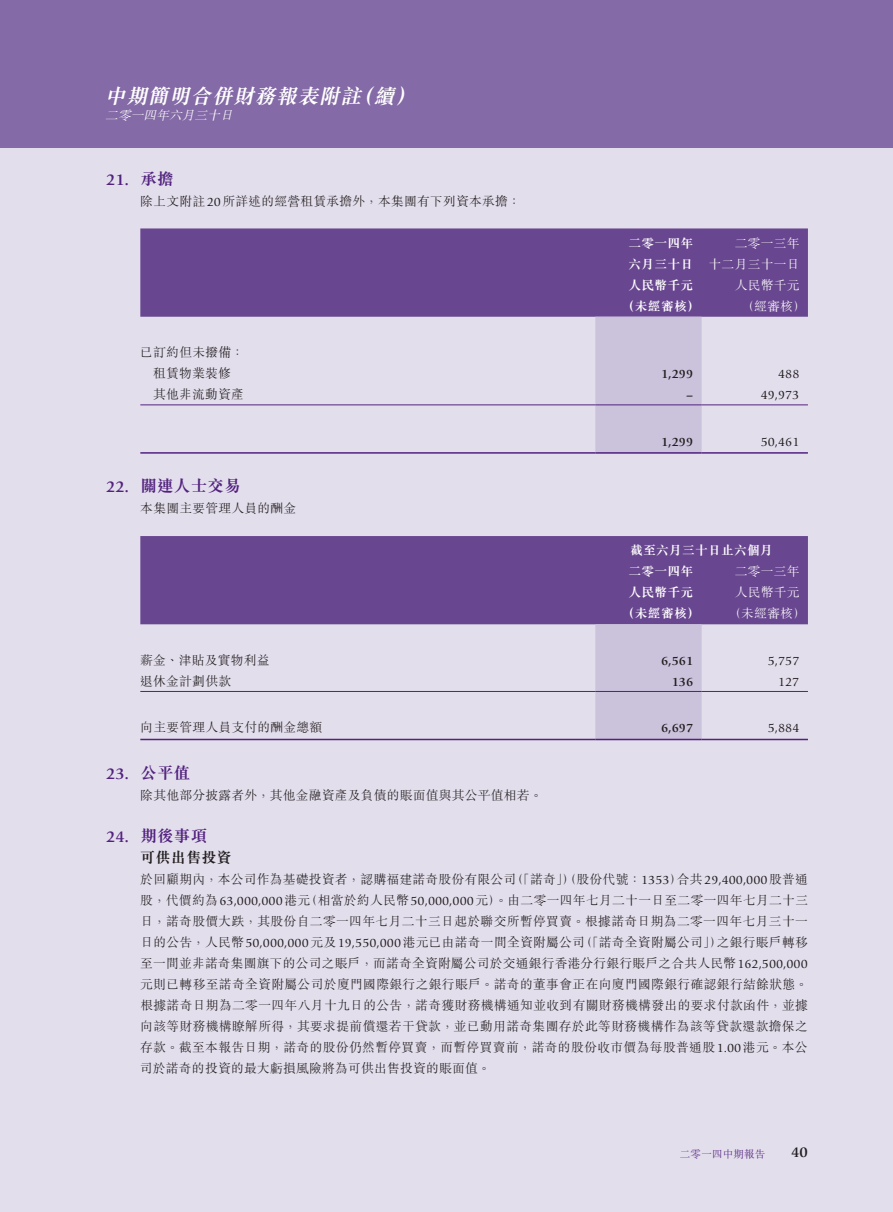
<style>
.page{position:relative;width:893px;height:1212px;background:#fff}
.page>*{position:absolute;margin:0;border:0;box-sizing:border-box;transform-origin:0 0}
.t1{font:italic 700 21px "M Sung HK";color:#fff}
.t2{font:700 16.5px "M Sung HK";letter-spacing:.02em;color:#52227f}
.t3{font:700 16.5px "Giovanni Std";color:#52227f}
.t4{font:700 15px "M Sung HK";letter-spacing:.02em;color:#231f20}
.t5{font:700 15px "Giovanni Std";color:#231f20}
.t6{font:300 12.75px/21px "M Sung HK";letter-spacing:.025em;color:#231f20}
.t7{font:12.75px "Giovanni Std";color:#231f20}
.t8{font:700 12.75px "M Sung HK";letter-spacing:.02em;color:#fff}
.t9{font:300 12.75px "M Sung HK";letter-spacing:.02em;color:#fff}
.t10{font:700 12.75px "Giovanni Std";color:#231f20}
.t11{font:italic 300 12.75px "M Sung HK";color:#fff}
.t12{font:300 10.5px "M Sung HK";letter-spacing:.02em;color:#52227f}
.s1{font-family:"Giovanni Std";font-weight:400}
.s2{font-family:"M Sung HK";font-weight:300}
</style>
<div class="page">
<div style="left:0;top:0;width:893px;height:170px;background:#846aa6"></div>
<div style="left:0;top:149px;width:893px;height:1063px;background:#e3deec"></div>
<div style="left:140px;top:228px;width:668px;height:89px;background:#694790"></div>
<div style="left:595px;top:317px;width:107px;height:135px;background:#cbc2dc"></div>
<hr style="left:140px;top:404px;width:455px;height:1px;background:#52227f">
<hr style="left:595px;top:404px;width:107px;height:1px;background:#52227f">
<hr style="left:702px;top:404px;width:106px;height:1px;background:#52227f">
<hr style="left:140px;top:452px;width:455px;height:2px;background:#52227f">
<hr style="left:595px;top:452px;width:107px;height:2px;background:#52227f">
<hr style="left:702px;top:452px;width:106px;height:2px;background:#52227f">
<div style="left:140px;top:536px;width:668px;height:88px;background:#694790"></div>
<div style="left:595px;top:624px;width:107px;height:115px;background:#cbc2dc"></div>
<hr style="left:140px;top:691px;width:455px;height:1px;background:#52227f">
<hr style="left:595px;top:691px;width:107px;height:1px;background:#52227f">
<hr style="left:702px;top:691px;width:106px;height:1px;background:#52227f">
<hr style="left:140px;top:739px;width:455px;height:1px;background:#52227f">
<hr style="left:595px;top:739px;width:107px;height:1px;background:#52227f">
<hr style="left:702px;top:739px;width:106px;height:1px;background:#52227f">
<h1 class="t1" style="left:352px;top:86px;width:27px">（</h1>
<h1 class="t1" style="left:394px;top:86px;width:27px">(</h1>
<h1 class="t1" style="left:105px;top:86px;width:296px">中期簡明合併財務報表附註續</h1>
<p class="t11" style="left:105px;top:107px;width:132px">二零一四年六月三十日</p>
<p class="t3" style="left:106px;top:170px;width:24px">21.</p>
<p class="t2" style="left:140px;top:170px;width:35px">承擔</p>
<p class="t6" style="left:140px;top:190px;width:382px">除上文附註<span class="s1">20</span>所詳述的經營租賃承擔外，本集團有下列資本承擔：</p>
<p class="t6" style="left:140px;top:341px;width:105px">已訂約但未撥備：</p>
<p class="t6" style="left:153px;top:362px;width:79px">租賃物業裝修</p>
<p class="t6" style="left:153px;top:383px;width:92px">其他非流動資產</p>
<p class="t8" style="left:628px;top:237px;width:66px">二零一四年</p>
<p class="t9" style="left:735px;top:234px;width:66px">二零一三年</p>
<p class="t8" style="left:628px;top:258px;width:66px">六月三十日</p>
<p class="t9" style="left:709px;top:255px;width:92px">十二月三十一日</p>
<p class="t8" style="left:628px;top:279px;width:66px">人民幣千元</p>
<p class="t9" style="left:735px;top:276px;width:66px">人民幣千元</p>
<p class="t8" style="left:622px;top:300px;width:79px">（未經審核）</p>
<p class="t9" style="left:741px;top:297px;width:66px">（經審核(</p>
<p class="t10" style="left:661px;top:366px;width:33px">1,299</p>
<p class="t10" style="left:686px;top:387px;width:9px">–</p>
<p class="t7" style="left:778px;top:367px;width:23px">488</p>
<p class="t7" style="left:761px;top:388px;width:40px">49,973</p>
<p class="t3" style="left:106px;top:477px;width:24px">22.</p>
<p class="t2" style="left:140px;top:478px;width:102px">關連人士交易</p>
<p class="t6" style="left:140px;top:497px;width:157px">本集團主要管理人員的酬金</p>
<p class="t6" style="left:140px;top:649px;width:131px">薪金、津貼及實物利益</p>
<p class="t6" style="left:140px;top:670px;width:92px">退休金計劃供款</p>
<p class="t10" style="left:661px;top:434px;width:33px">1,299</p>
<p class="t7" style="left:761px;top:434px;width:40px">50,461</p>
<p class="t8" style="left:630px;top:544px;width:144px">截至六月三十日止六個月</p>
<p class="t9" style="left:735px;top:563px;width:66px">二零一三年</p>
<p class="t8" style="left:628px;top:565px;width:66px">二零一四年</p>
<p class="t8" style="left:628px;top:586px;width:66px">人民幣千元</p>
<p class="t9" style="left:735px;top:584px;width:66px">人民幣千元</p>
<p class="t8" style="left:622px;top:607px;width:79px">（未經審核）</p>
<p class="t9" style="left:728px;top:605px;width:79px">（未經審核(</p>
<p class="t10" style="left:661px;top:653px;width:33px">6,561</p>
<p class="t7" style="left:768px;top:653px;width:33px">5,757</p>
<p class="t10" style="left:672px;top:674px;width:23px">136</p>
<p class="t7" style="left:778px;top:674px;width:23px">127</p>
<p class="t3" style="left:106px;top:764px;width:24px">23.</p>
<p class="t3" style="left:106px;top:827px;width:24px">24.</p>
<p class="t6" style="left:140px;top:716px;width:183px">向主要管理人員支付的酬金總額</p>
<p class="t2" style="left:140px;top:765px;width:52px">公平值</p>
<p class="t6" style="left:140px;top:784px;width:404px">除其他部分披露者外，其他金融資產及負債的賬面值與其公平值相若。</p>
<p class="t2" style="left:140px;top:828px;width:68px">期後事項</p>
<p class="t4" style="left:140px;top:850px;width:93px">可供出售投資</p>
<p class="t10" style="left:661px;top:721px;width:33px">6,697</p>
<p class="t7" style="left:768px;top:721px;width:33px">5,884</p>
<p class="t6" style="left:305px;top:868px;width:505px;text-indent:-165px">於回顧期內，本公司作為基礎投資者，認購福建諾奇股份有限公司<br>（相當於約人民幣<span class="s1">50,000,000</span>元）。由二零一四年七月二十一日至二零一四年七月二十三</p>
<p class="t6" style="left:511px;top:868px;width:173px">（「諾奇」）（股份代號：<span class="s1">1353</span>）</p>
<p class="t7" style="left:677px;top:873px;width:133px"><span class="s2">合共</span>29,400,000<span class="s2">股普通</span></p>
<p class="t7" style="left:140px;top:894px;width:171px"><span class="s2">股，代價約為</span>63,000,000<span class="s2">港元</span></p>
<p class="t6" style="left:140px;top:910px;width:669px;text-align:right">日，諾奇股價大跌，其股份自二零一四年七月二十三日起於聯交所暫停買賣。根據諾奇日期為二零一四年七月三十一之銀行賬戶轉移</p>
<p class="t6" style="left:140px;top:931px;width:669px">日的公告，人民幣<span class="s1">50,000,000</span>元及<span class="s1">19,550,000</span>港元已由諾奇一間全資附屬公司<br>至一間並非諾奇集團旗下的公司之賬戶，而諾奇全資附屬公司於交通銀行香港分行銀行賬戶之合共人民幣<span class="s1">162,500,000</span>元則已轉移至諾奇全資附屬公司於廈門國際銀行之銀行賬戶。諾奇的董事會正在向廈門國際銀行確認銀行結餘狀態。根據諾奇日期為二零一四年八月十九日的公告，諾奇獲財務機構通知並收到有關財務機構發出的要求付款函件，並據向該等財務機構瞭解所得，其要求提前償還若干貸款，並已動用諾奇集團存於此等財務機構作為該等貸款還款擔保之存款。截至本報告日期，諾奇的股份仍然暫停買賣，而暫停買賣前，諾奇的股份收市價為每股普通股<span class="s1">1.00</span>港元。本公司於諾奇的投資的最大虧損風險將為可供出售投資的賬面值。</p>
<p class="t6" style="left:580px;top:931px;width:144px">（「諾奇全資附屬公司」）</p>
<p class="t12" style="left:680px;top:1146px;width:87px">二零一四中期報告</p>
<p class="t5" style="left:791px;top:1143px;width:18px">40</p>
</div>
